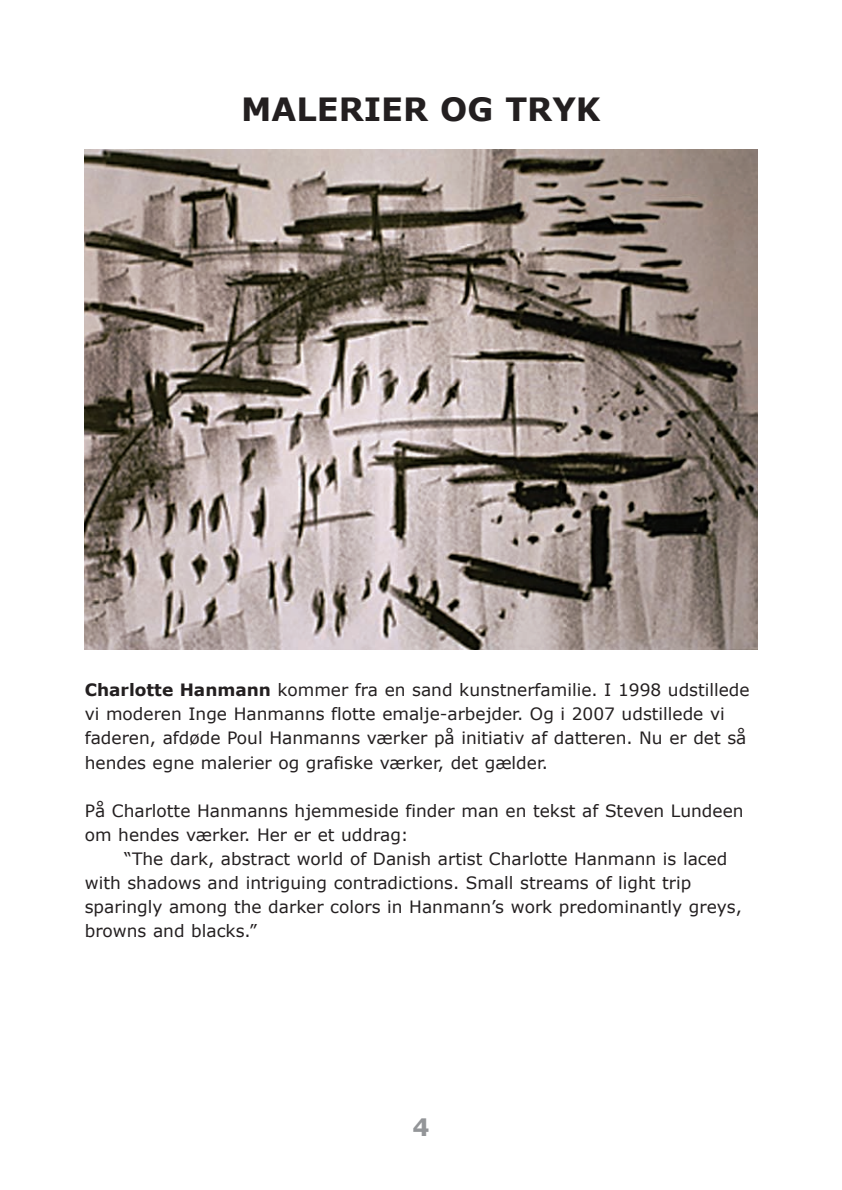
<style>
.page{position:relative;width:842px;height:1190px;background:#fff}
.page>*{position:absolute;margin:0;border:0;box-sizing:border-box;transform-origin:0 0}
.t1{font:700 32px "Verdana";color:#231f20}
.t2{font:700 24px "Verdana";color:#939598}
.t3{font:17px/24px "Verdana";color:#231f20}
.s1{font-weight:700}
</style>
<div class="page">
<svg style="left:84px;top:149px;width:674px;height:501px;background:#958983"></svg>
<h1 class="t1" style="left:241px;top:88px;width:361px">MALERIER OG TRYK</h1>
<p class="t3" style="left:85px;top:677px;width:666px"><span class="s1">Charlotte Hanmann</span> kommer fra en sand kunstnerfamilie. I 1998 udstillede vi moderen Inge Hanmanns flotte emalje-arbejder. Og i 2007 udstillede vi faderen, afdøde Poul Hanmanns værker på initiativ af datteren. Nu er det så hendes egne malerier og grafiske værker, det gælder.</p>
<p class="t3" style="left:85px;top:797px;width:660px">På Charlotte Hanmanns hjemmeside finder man en tekst af Steven Lundeen om hendes værker. Her er et uddrag:</p>
<p class="t3" style="left:85px;top:845px;width:658px;text-indent:39px">“The dark, abstract world of Danish artist Charlotte Hanmann is laced with shadows and intriguing contradictions. Small streams of light trip sparingly among the darker colors in Hanmann’s work predominantly greys, browns and blacks.”</p>
<h2 class="t2" style="left:412px;top:1111px;width:19px">4</h2>
</div>
